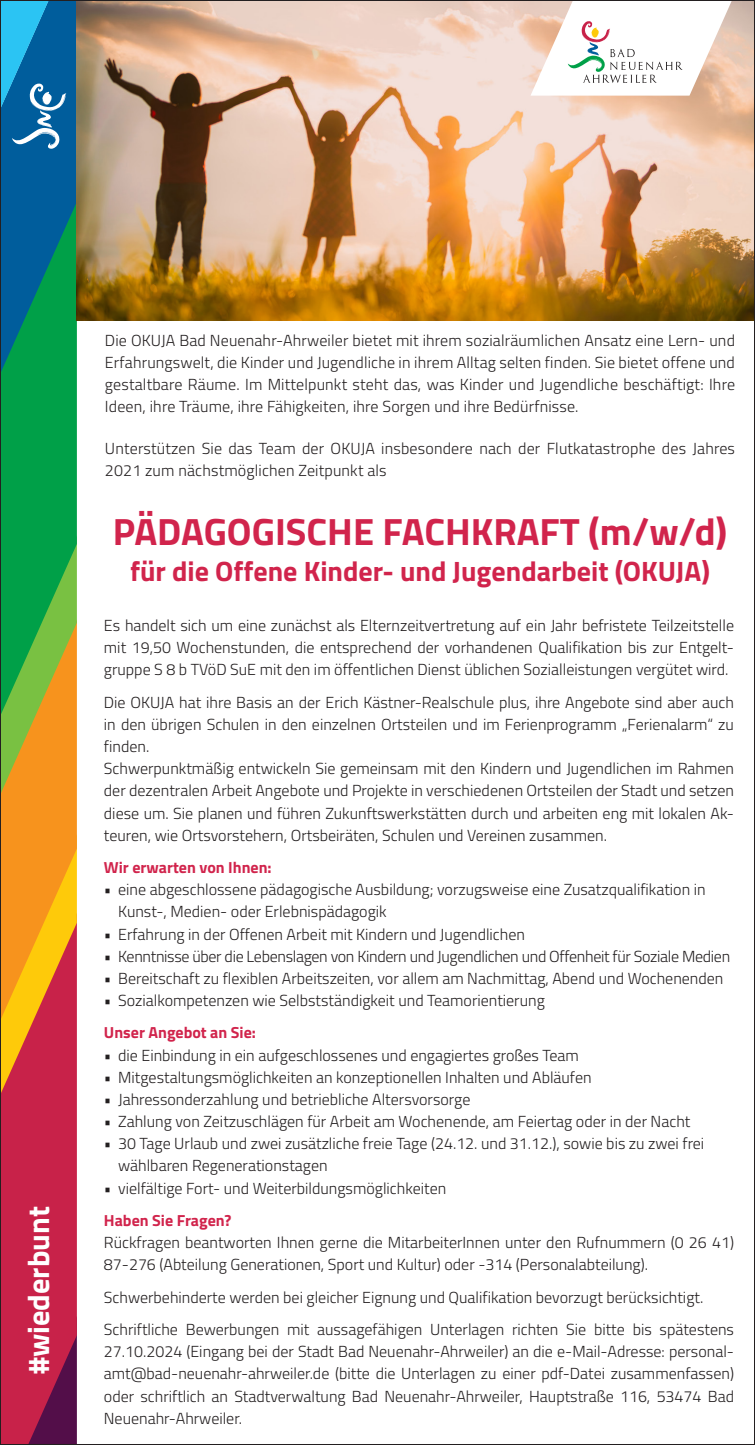
<style>
.page{position:relative;width:755px;height:1445px;background:#fff}
.page>*{position:absolute;margin:0;border:0;box-sizing:border-box;transform-origin:0 0}
.t1{font:700 38px "Cairo";color:#d1244c}
.t2{font:700 30.2px "Cairo";color:#fff}
.t3{font:700 28px "Cairo";color:#d1244c}
.t4{font:300 16px/22.2px "Cairo";color:#231f20}
.t5{font:300 16px "Cairo";letter-spacing:-.02em;color:#231f20}
.t6{font:700 16px "Cairo";color:#d1244c}
</style>
<div class="page">
<svg style="left:2px;top:2px;width:75px;height:1440px"></svg>
<img style="left:77px;top:2px;width:675px;height:318px">
<svg style="left:530px;top:2px;width:201px;height:94px"></svg>
<h2 class="t2" style="left:14px;top:1373px;width:169px;rotate:-90deg">#wiederbunt</h2>
<p class="t4" style="left:105px;top:329px;width:631px;text-align:justify">Die OKUJA Bad Neuenahr-Ahrweiler bietet mit ihrem sozialräumlichen Ansatz eine Lern- und Erfahrungswelt, die Kinder und Jugendliche in ihrem Alltag selten finden. Sie bietet offene und gestaltbare Räume. Im Mittelpunkt steht das, was Kinder und Jugendliche beschäftigt: Ihre Ideen, ihre Träume, ihre Fähigkeiten, ihre Sorgen und ihre Bedürfnisse.</p>
<p class="t4" style="left:105px;top:437px;width:631px">Unterstützen Sie das Team der OKUJA insbesondere nach der Flutkatastrophe des Jahres<br>2021 zum nächstmöglichen Zeitpunkt als</p>
<h1 class="t1" style="left:113px;top:500px;width:615px">PÄDAGOGISCHE FACHKRAFT (m/w/d)</h1>
<h3 class="t3" style="left:130px;top:548px;width:581px">für die Offene Kinder- und Jugendarbeit (OKUJA)</h3>
<p class="t4" style="left:104px;top:614px;width:631px;text-align:justify">Es handelt sich um eine zunächst als Elternzeitvertretung auf ein Jahr befristete Teilzeitstelle mit 19,50 Wochenstunden, die entsprechend der vorhandenen Qualifikation bis zur Entgelt&shy;gruppe S 8 b TVöD SuE mit den im öffentlichen Dienst üblichen Sozialleistungen vergütet wird.</p>
<p class="t4" style="left:104px;top:691px;width:631px">Die OKUJA hat ihre Basis an der Erich Kästner-Realschule plus, ihre Angebote sind aber auch in den übrigen Schulen in den einzelnen Ortsteilen und im Ferienprogramm „Ferienalarm“ zu finden.<br>Schwerpunktmäßig entwickeln Sie gemeinsam mit den Kindern und Jugendlichen im Rahmen der dezentralen Arbeit Angebote und Projekte in verschiedenen Ortsteilen der Stadt und setzen diese um. Sie planen und führen Zukunftswerkstätten durch und arbeiten eng mit lokalen Ak&shy;teuren, wie Ortsvorstehern, Ortsbeiräten, Schulen und Vereinen zusammen.</p>
<p class="t6" style="left:104px;top:854px;width:169px">Wir erwarten von Ihnen:</p>
<p class="t4" style="left:118px;top:878px;width:588px;text-indent:-14px">• eine abgeschlossene pädagogische Ausbildung; vorzugsweise eine Zusatzqualifikation in<br>Kunst-, Medien- oder Erlebnispädagogik</p>
<p class="t4" style="left:104px;top:922px;width:422px">• Erfahrung in der Offenen Arbeit mit Kindern und Jugendlichen</p>
<p class="t5" style="left:104px;top:944px;width:627px">• Kenntnisse über die Lebenslagen von Kindern und Jugendlichen und Offenheit für Soziale Medien</p>
<p class="t4" style="left:104px;top:967px;width:620px">• Bereitschaft zu flexiblen Arbeitszeiten, vor allem am Nachmittag, Abend und Wochenenden</p>
<p class="t4" style="left:104px;top:989px;width:442px">• Sozialkompetenzen wie Selbstständigkeit und Teamorientierung</p>
<p class="t6" style="left:104px;top:1019px;width:153px">Unser Angebot an Sie:</p>
<p class="t4" style="left:104px;top:1043px;width:476px">• die Einbindung in ein aufgeschlossenes und engagiertes großes Team</p>
<p class="t4" style="left:104px;top:1066px;width:489px">• Mitgestaltungsmöglichkeiten an konzeptionellen Inhalten und Abläufen</p>
<p class="t4" style="left:104px;top:1088px;width:368px">• Jahressonderzahlung und betriebliche Altersvorsorge</p>
<p class="t4" style="left:104px;top:1110px;width:587px">• Zahlung von Zeitzuschlägen für Arbeit am Wochenende, am Feiertag oder in der Nacht</p>
<p class="t4" style="left:118px;top:1132px;width:587px;text-indent:-14px">• 30 Tage Urlaub und zwei zusätzliche freie Tage (24.12. und 31.12.), sowie bis zu zwei frei wählbaren Regenerationstagen</p>
<p class="t4" style="left:104px;top:1176px;width:343px">• vielfältige Fort- und Weiterbildungsmöglichkeiten</p>
<p class="t6" style="left:104px;top:1207px;width:129px">Haben Sie Fragen?</p>
<p class="t4" style="left:104px;top:1231px;width:631px">Rückfragen beantworten Ihnen gerne die MitarbeiterInnen unter den Rufnummern (0 26 41)<br>87-276 (Abteilung Generationen, Sport und Kultur) oder -314 (Personalabteilung).</p>
<p class="t4" style="left:104px;top:1280px;width:631px;line-height:32.4px">Schwerbehinderte werden bei gleicher Eignung und Qualifikation bevorzugt berücksichtigt.<br>Schriftliche Bewerbungen mit aussagefähigen Unterlagen richten Sie bitte bis spätestens</p>
<p class="t4" style="left:104px;top:1340px;width:631px;text-align:justify">27.10.2024 (Eingang bei der Stadt Bad Neuenahr-Ahrweiler) an die e-Mail-Adresse: personal&shy;amt@bad-neuenahr-ahrweiler.de (bitte die Unterlagen zu einer pdf-Datei zusammenfassen) oder schriftlich an Stadtverwaltung Bad Neuenahr-Ahrweiler, Hauptstraße 116, 53474 Bad Neuenahr-Ahrweiler.</p>
</div>
